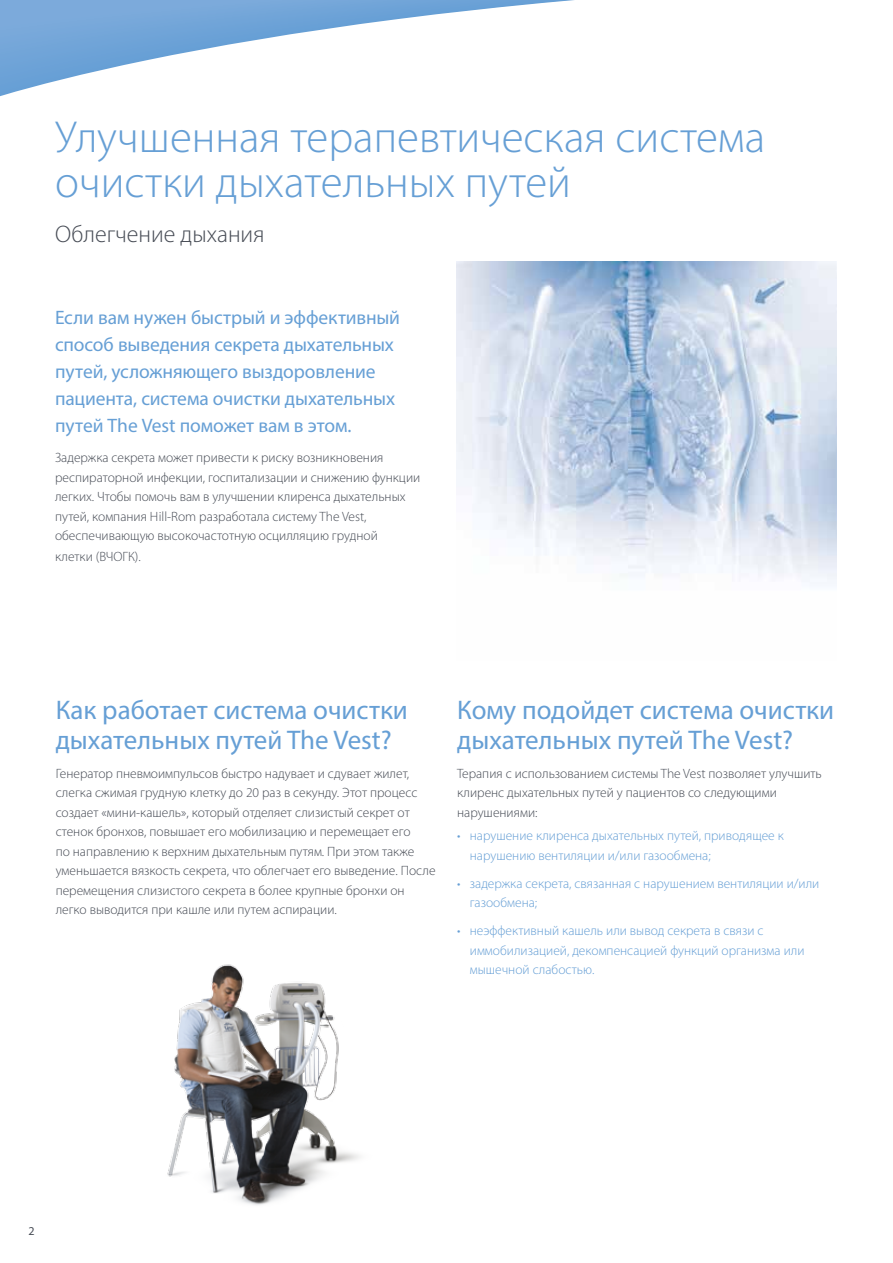
<style>
.page{position:relative;width:893px;height:1263px;background:#fff}
.page>*{position:absolute;margin:0;border:0;box-sizing:border-box;transform-origin:0 0}
.t1{font:300 45px/45px "Myriad Pro";color:#669fd5}
.t2{font:27px/30px "Myriad Pro";color:#669fd5}
.t3{font:300 24px "Myriad Pro";color:#474c55}
.t4{font:19.5px/27px "Myriad Pro";letter-spacing:-.005em;color:#669fd5}
.t5{font:300 13.5px/19.5px "Myriad Pro";color:#474c55}
.t6{font:300 13.5px/19.5px "Myriad Pro";color:#669fd5}
.t7{font:12px "Myriad Pro";color:#474c55}
</style>
<div class="page">
<img style="left:457px;top:261px;width:380px;height:323px">
<img style="left:167px;top:964px;width:193px;height:241px">
<svg style="left:0;top:71px;width:97px;height:2px"></svg>
<svg style="left:0;top:0;width:574px;height:71px"></svg>
<h1 class="t1" style="left:55px;top:115px;width:711px">Улучшенная терапевтическая система очистки дыхательных путей</h1>
<h3 class="t3" style="left:55px;top:220px;width:211px">Облегчение дыхания</h3>
<h3 class="t4" style="left:55px;top:303px;width:346px">Если вам нужен быстрый и эффективный способ выведения секрета дыхательных путей, усложняющего выздоровление пациента, система очистки дыхательных путей The Vest поможет вам в этом.</h3>
<p class="t5" style="left:55px;top:448px;width:367px">Задержка секрета может привести к риску возникновения респираторной инфекции, госпитализации и снижению функции легких. Чтобы помочь вам в улучшении клиренса дыхательных путей, компания Hill-Rom разработала систему The Vest, обеспечивающую высокочастотную осцилляцию грудной</p>
<p class="t5" style="left:55px;top:547px;width:87px">клетки (ВЧОГК).</p>
<h2 class="t2" style="left:56px;top:695px;width:354px">Как работает система очистки дыхательных путей The Vest?</h2>
<p class="t5" style="left:56px;top:764px;width:381px">Генератор пневмоимпульсов быстро надувает и сдувает жилет, слегка сжимая грудную клетку до 20 раз в секунду. Этот процесс создает «мини-кашель», который отделяет слизистый секрет от стенок бронхов, повышает его мобилизацию и перемещает его<br>по направлению к верхним дыхательным путям. При этом также уменьшается вязкость секрета, что облегчает его выведение. После перемещения слизистого секрета в более крупные бронхи он легко выводится при кашле или путем аспирации.</p>
<h2 class="t2" style="left:457px;top:695px;width:378px">Кому подойдет система очистки дыхательных путей The Vest?</h2>
<p class="t5" style="left:457px;top:764px;width:366px">Терапия с использованием системы The Vest позволяет улучшить клиренс дыхательных путей у пациентов со следующими нарушениями:</p>
<p class="t6" style="left:470px;top:826px;width:315px;text-indent:-13px">• нарушение клиренса дыхательных путей, приводящее к нарушению вентиляции и/или газообмена;</p>
<p class="t6" style="left:470px;top:874px;width:351px;text-indent:-13px">• задержка секрета, связанная с нарушением вентиляции и/или газообмена;</p>
<p class="t6" style="left:470px;top:921px;width:336px;text-indent:-13px">• неэффективный кашель или вывод секрета в связи с иммобилизацией, декомпенсацией функций организма или мышечной слабостью.</p>
<p class="t7" style="left:29px;top:1224px;width:8px">2</p>
</div>
